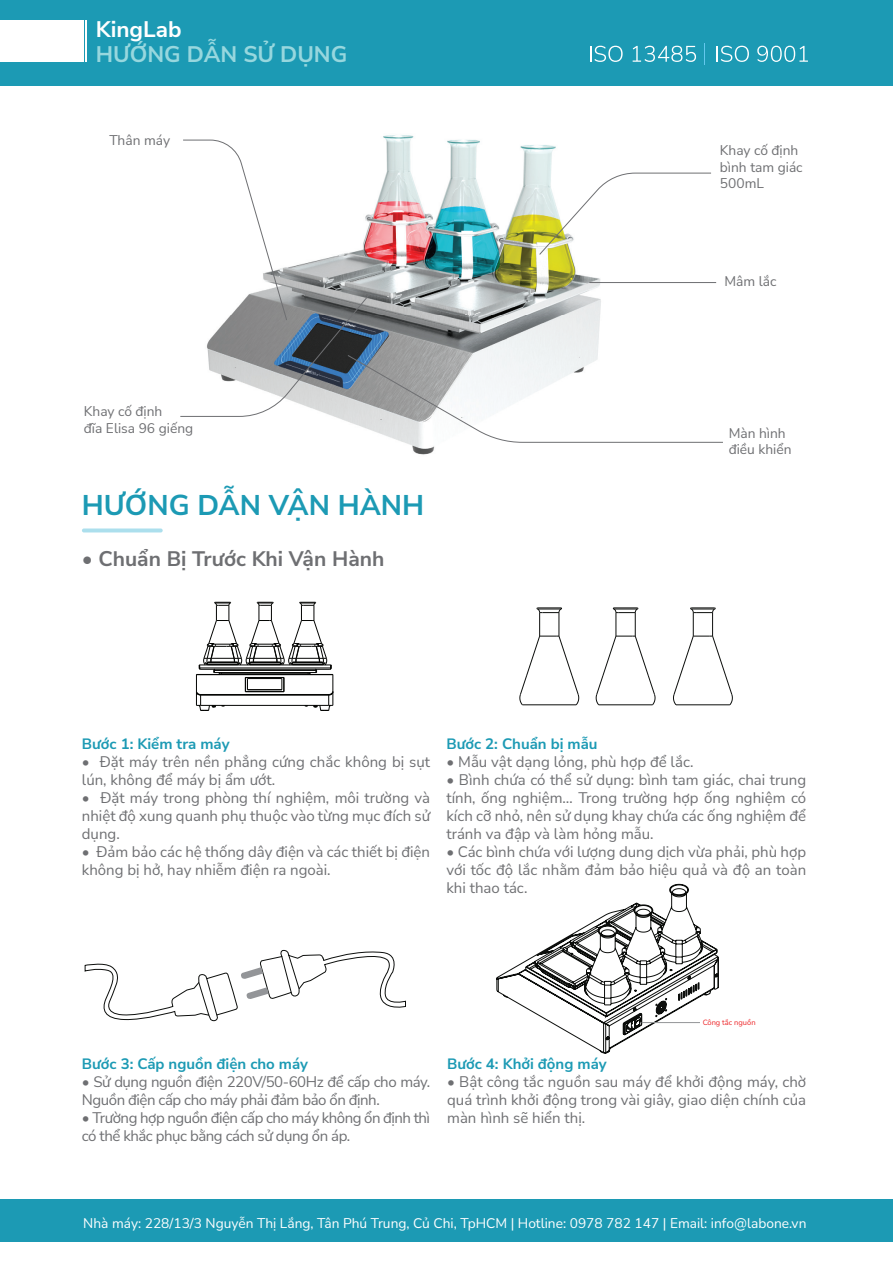
<style>
.page{position:relative;width:893px;height:1263px;background:#fff}
.page>*{position:absolute;margin:0;border:0;box-sizing:border-box;transform-origin:0 0}
.t1{font:700 28.5px "Nunito Sans";color:#1c9ab4}
.t2{font:700 22.5px "Nunito Sans";color:#97d7de}
.t3{font:700 22.5px "Nunito Sans";color:#fff}
.t4{font:700 21px "Nunito Sans";color:#6e6f72}
.t5{font:15px/18px "Nunito Sans";color:#6e6f72;text-align:justify}
.t6{font:15px/18px "Nunito Sans";letter-spacing:-.03em;color:#6e6f72}
.t7{font:700 15px "Nunito Sans";color:#1c9ab4}
.t8{font:13.8px "Nunito Sans";color:#fff}
.t9{font:13.8px/16.5px "Nunito Sans";color:#6e6f72}
.t10{font:7.5px "Nunito Sans";color:#ed2225}
</style>
<div class="page">
<svg style="left:82px;top:528px;width:81px;height:4px"></svg>
<div style="left:0;top:1199px;width:893px;height:42px;background:#1c9ab4"></div>
<div style="left:0;top:0;width:893px;height:85px;background:#1c9ab4"></div>
<hr style="left:85px;top:21px;width:2px;height:41px;background:#fff">
<svg style="left:590px;top:46px;width:33px;height:16px"></svg>
<svg style="left:633px;top:46px;width:63px;height:16px"></svg>
<svg style="left:716px;top:46px;width:33px;height:16px"></svg>
<svg style="left:757px;top:46px;width:51px;height:16px"></svg>
<svg style="left:704px;top:43px;width:1px;height:22px"></svg>
<div style="left:0;top:21px;width:83px;height:41px;background:#fff"></div>
<svg style="left:180px;top:140px;width:543px;height:303px"></svg>
<hr style="left:589px;top:282px;width:127px;height:1px;background:#6e6f72">
<svg style="left:85px;top:950px;width:321px;height:72px"></svg>
<svg style="left:496px;top:884px;width:223px;height:169px"></svg>
<hr style="left:642px;top:1022px;width:58px;height:1px;background:#939698">
<svg style="left:519px;top:607px;width:60px;height:99px"></svg>
<hr style="left:522px;top:704px;width:54px;height:1px;background:#0c0e0c">
<svg style="left:596px;top:607px;width:60px;height:99px"></svg>
<hr style="left:599px;top:704px;width:54px;height:1px;background:#0c0e0c">
<svg style="left:673px;top:607px;width:60px;height:99px"></svg>
<hr style="left:676px;top:704px;width:54px;height:1px;background:#0c0e0c">
<svg style="left:196px;top:602px;width:138px;height:109px"></svg>
<h2 class="t3" style="left:96px;top:13px;width:87px">KingLab</h2>
<h2 class="t2" style="left:96px;top:38px;width:253px">HƯỚNG DẪN SỬ DỤNG</h2>
<p class="t9" style="left:109px;top:131px;width:62px">Thân máy</p>
<p class="t9" style="left:84px;top:403px;width:111px">Khay cố định<br>đĩa Elisa 96 giếng</p>
<h1 class="t1" style="left:82px;top:485px;width:344px">HƯỚNG DẪN VẬN HÀNH</h1>
<h3 class="t4" style="left:82px;top:544px;width:304px">• Chuẩn Bị Trước Khi Vận Hành</h3>
<p class="t9" style="left:720px;top:141px;width:84px">Khay cố định bình tam giác<br>500mL</p>
<p class="t9" style="left:724px;top:272px;width:54px">Mâm lắc</p>
<p class="t9" style="left:729px;top:424px;width:64px">Màn hình điều khiển</p>
<p class="t7" style="left:82px;top:733px;width:149px">Bước 1: Kiểm tra máy</p>
<p class="t5" style="left:82px;top:752px;width:350px">• Đặt máy trên nền phẳng cứng chắc không bị sụt lún, không để máy bị ẩm ướt.</p>
<p class="t5" style="left:82px;top:788px;width:350px">• Đặt máy trong phòng thí nghiệm, môi trường và nhiệt độ xung quanh phụ thuộc vào từng mục đích sử dụng.</p>
<p class="t5" style="left:82px;top:842px;width:350px">• Đảm bảo các hệ thống dây điện và các thiết bị điện không bị hở, hay nhiễm điện ra ngoài.</p>
<p class="t7" style="left:446px;top:733px;width:153px">Bước 2: Chuẩn bị mẫu</p>
<p class="t5" style="left:446px;top:752px;width:249px">• Mẫu vật dạng lỏng, phù hợp để lắc.</p>
<p class="t5" style="left:446px;top:770px;width:361px">• Bình chứa có thể sử dụng: bình tam giác, chai trung tính, ống nghiệm… Trong trường hợp ống nghiệm có kích cỡ nhỏ, nên sử dụng khay chứa các ống nghiệm để tránh va đập và làm hỏng mẫu.</p>
<p class="t5" style="left:446px;top:842px;width:361px">• Các bình chứa với lượng dung dịch vừa phải, phù hợp với tốc độ lắc nhằm đảm bảo hiệu quả và độ an toàn khi thao tác.</p>
<p class="t7" style="left:82px;top:1053px;width:228px">Bước 3: Cấp nguồn điện cho máy</p>
<p class="t6" style="left:82px;top:1072px;width:350px">• Sử dụng nguồn điện 220V/50-60Hz để cấp cho máy.<br>Nguồn điện cấp cho máy phải đảm bảo ổn định.</p>
<p class="t6" style="left:82px;top:1108px;width:350px">• Trường hợp nguồn điện cấp cho máy không ổn định thì có thể khắc phục bằng cách sử dụng ổn áp.</p>
<p class="t10" style="left:703px;top:1017px;width:54px">Công tắc nguồn</p>
<p class="t7" style="left:447px;top:1053px;width:161px">Bước 4: Khởi động máy</p>
<p class="t5" style="left:447px;top:1072px;width:360px">• Bật công tắc nguồn sau máy để khởi động máy, chờ quá trình khởi động trong vài giây, giao diện chính của màn hình sẽ hiển thị.</p>
<p class="t8" style="left:83px;top:1213px;width:725px">Nhà máy: 228/13/3 Nguyễn Thị Lắng, Tân Phú Trung, Củ Chi, TpHCM | Hotline: 0978 782 147 | Email: info@labone.vn</p>
</div>
